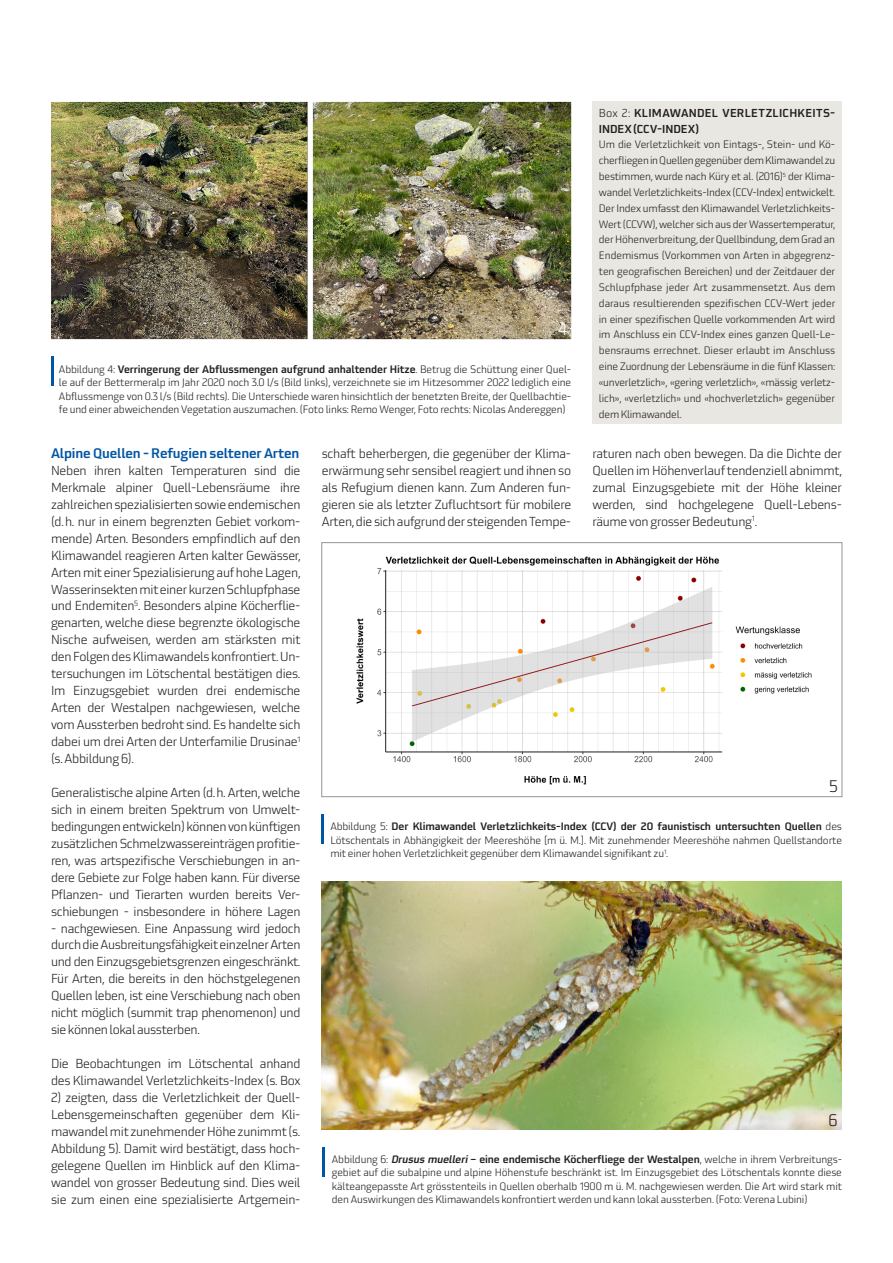
<style>
.page{position:relative;width:893px;height:1263px;background:#fff}
.page>*{position:absolute;margin:0;border:0;box-sizing:border-box;transform-origin:0 0}
.Legende{font:300 16.35px "Utility Pro";color:#231f20}
.Legende-2{font:300 16.35px "Utility Pro";color:#fff}
.Bodytext{font:500 13.5px "Utility Pro";letter-spacing:-.01em;color:#0155a5}
.Bodytext-2{font:300 12.75px/17px "Utility Pro";letter-spacing:-.02em;color:#231f20;text-align:justify}
.Tabelle{font:500 11.25px/15.9px "Utility Pro";letter-spacing:.03em;color:#231f20}
.Legende-3{font:300 10.5px/13.5px "Utility Pro";letter-spacing:-.01em;color:#231f20;text-align:justify}
.Bodytext-3{font:300 10.5px/15.9px "Utility Pro";letter-spacing:-.005em;color:#231f20;text-align:justify}
.s1{font-weight:300}
.s2{font-weight:500}
.s3{font-weight:500;font-style:italic}
</style>
<div class="page">
<div style="left:592px;top:102px;width:250px;height:322px;background:#e9e7e2"></div>
<hr style="left:51px;top:356px;width:2px;height:30px;background:#0155a5">
<img style="left:51px;top:102px;width:520px;height:237px">
<img style="left:322px;top:881px;width:520px;height:248px">
<hr style="left:322px;top:814px;width:2px;height:30px;background:#0155a5">
<hr style="left:322px;top:1147px;width:2px;height:30px;background:#0155a5">
<img style="left:356px;top:556px;width:456px;height:229px">
<div style="left:322px;top:542px;width:520px;height:255px;border:1px solid #939598"></div>
<div style="left:367px;top:658px;width:14px;height:14px;background:#fff"></div>
<div style="left:543px;top:761px;width:14px;height:13px;background:#fff"></div>
<p class="Tabelle" style="left:599px;top:104px;width:238px"><span class="s1">Box 2:</span> KLIMAWANDEL VERLETZLICHKEITS-<br>INDEX (CCV-INDEX)</p>
<p class="Bodytext-3" style="left:599px;top:136px;width:238px">Um die Verletzlichkeit von Eintags-, Stein- und Kö&shy;cherfliegen in Quellen gegenüber dem Klimawandel zu bestimmen, wurde nach Küry et al. (2016)<sup>5</sup> der Klima&shy;wandel Verletzlichkeits-Index (CCV-Index) entwickelt.<br>Der Index umfasst den Klimawandel Verletzlichkeits-Wert (CCVW), welcher sich aus der Wassertemperatur, der Höhenverbreitung, der Quellbindung, dem Grad an Endemismus (Vorkommen von Arten in abgegrenz&shy;ten geografischen Bereichen) und der Zeitdauer der Schlupfphase jeder Art zusammensetzt. Aus dem daraus resultierenden spezifischen CCV-Wert jeder in einer spezifischen Quelle vorkommenden Art wird im Anschluss ein CCV-Index eines ganzen Quell-Le&shy;bensraums errechnet. Dieser erlaubt im Anschluss eine Zuordnung der Lebensräume in die fünf Klassen: «unverletzlich», «gering verletzlich», «mässig verletz&shy;lich», «verletzlich» und «hochverletzlich» gegenüber dem Klimawandel.</p>
<p class="Legende-2" style="left:558px;top:317px;width:11px">4</p>
<p class="Legende-3" style="left:59px;top:361px;width:514px">Abbildung 4: <span class="s2">Verringerung der Abflussmengen aufgrund anhaltender Hitze</span>. Betrug die Schüttung einer Quel&shy;le auf der Bettermeralp im Jahr 2020 noch 3.0 l/s (Bild links), verzeichnete sie im Hitzesommer 2022 lediglich eine Abflussmenge von 0.3 l/s (Bild rechts). Die Unterschiede waren hinsichtlich der benetzten Breite, der Quellbachtie&shy;fe und einer abweichenden Vegetation auszumachen. (Foto links: Remo Wenger, Foto rechts: Nicolas Andereggen)</p>
<p class="Bodytext" style="left:51px;top:442px;width:250px">Alpine Quellen - Refugien seltener Arten</p>
<p class="Bodytext-2" style="left:51px;top:461px;width:251px">Neben ihren kalten Temperaturen sind die Merkmale alpiner Quell-Lebensräume ihre zahlreichen spezialisierten sowie endemischen (d.h. nur in einem begrenzten Gebiet vorkom&shy;mende) Arten. Besonders empfindlich auf den Klimawandel reagieren Arten kalter Gewässer, Arten mit einer Spezialisierung auf hohe Lagen, Wasserinsekten mit einer kurzen Schlupfphase und Endemiten<sup>5</sup>. Besonders alpine Köcherflie&shy;genarten, welche diese begrenzte ökologische Nische aufweisen, werden am stärksten mit den Folgen des Klimawandels konfrontiert. Un&shy;tersuchungen im Lötschental bestätigen dies.<br>Im Einzugsgebiet wurden drei endemische Arten der Westalpen nachgewiesen, welche vom Aussterben bedroht sind. Es handelte sich dabei um drei Arten der Unterfamilie Drusinae<sup>1 </sup>(s. Abbildung 6).</p>
<p class="Bodytext-2" style="left:51px;top:783px;width:251px">Generalistische alpine Arten (d.h. Arten, welche sich in einem breiten Spektrum von Umwelt&shy;bedingungen entwickeln) können von künftigen zusätzlichen Schmelzwassereinträgen profitie&shy;ren, was artspezifische Verschiebungen in an&shy;dere Gebiete zur Folge haben kann. Für diverse Pflanzen- und Tierarten wurden bereits Ver&shy;schiebungen - insbesondere in höhere Lagen</p>
<p class="Bodytext-2" style="left:51px;top:919px;width:251px">- nachgewiesen. Eine Anpassung wird jedoch durch die Ausbreitungsfähigkeit einzelner Arten und den Einzugsgebietsgrenzen eingeschränkt.<br>Für Arten, die bereits in den höchstgelegenen Quellen leben, ist eine Verschiebung nach oben nicht möglich (summit trap phenomenon) und sie können lokal aussterben.</p>
<p class="Bodytext-2" style="left:51px;top:1054px;width:251px">Die Beobachtungen im Lötschental anhand des Klimawandel Verletzlichkeits-Index (s. Box</p>
<p class="Bodytext-2" style="left:51px;top:1088px;width:251px">2) zeigten, dass die Verletzlichkeit der Quell-Lebensgemeinschaften gegenüber dem Kli&shy;mawandel mit zunehmender Höhe zunimmt (s.<br>Abbildung 5). Damit wird bestätigt, dass hoch&shy;gelegene Quellen im Hinblick auf den Klima&shy;wandel von grosser Bedeutung sind. Dies weil sie zum einen eine spezialisierte Artgemein-</p>
<p class="Bodytext-2" style="left:322px;top:444px;width:251px">schaft beherbergen, die gegenüber der Klima&shy;erwärmung sehr sensibel reagiert und ihnen so als Refugium dienen kann. Zum Anderen fun&shy;gieren sie als letzter Zufluchtsort für mobilere Arten, die sich aufgrund der steigenden Tempe-</p>
<p class="Bodytext-2" style="left:592px;top:444px;width:251px">raturen nach oben bewegen. Da die Dichte der Quellen im Höhenverlauf tendenziell abnimmt, zumal Einzugsgebiete mit der Höhe kleiner werden, sind hochgelegene Quell-Lebens&shy;räume von grosser Bedeutung<sup>1</sup>.</p>
<p class="Legende" style="left:829px;top:774px;width:10px">5</p>
<p class="Legende-3" style="left:330px;top:819px;width:513px">Abbildung 5: <span class="s2">Der Klimawandel Verletzlichkeits-Index (CCV) der 20 faunistisch untersuchten Quellen</span> des Lötschentals in Abhängigkeit der Meereshöhe [m ü. M.]. Mit zunehmender Meereshöhe nahmen Quellstandorte mit einer hohen Verletzlichkeit gegenüber dem Klimawandel signifikant zu<sup>1</sup>.</p>
<p class="Legende" style="left:828px;top:1108px;width:11px">6</p>
<p class="Legende-3" style="left:332px;top:1152px;width:512px;text-align:left">Abbildung 6: <span class="s3">Drusus muelleri</span><span class="s2">– eine endemische Köcherfliege der Westalpen</span>, welche in ihrem Verbreitungs&shy;gebiet auf die subalpine und alpine Höhenstufe beschränkt ist. Im Einzugsgebiet des Lötschentals konnte diese kälteangepasste Art grösstenteils in Quellen oberhalb 1900 m ü. M. nachgewiesen werden. Die Art wird stark mit den Auswirkungen des Klimawandels konfrontiert werden und kann lokal aussterben. (Foto: Verena Lubini)</p>
</div>
